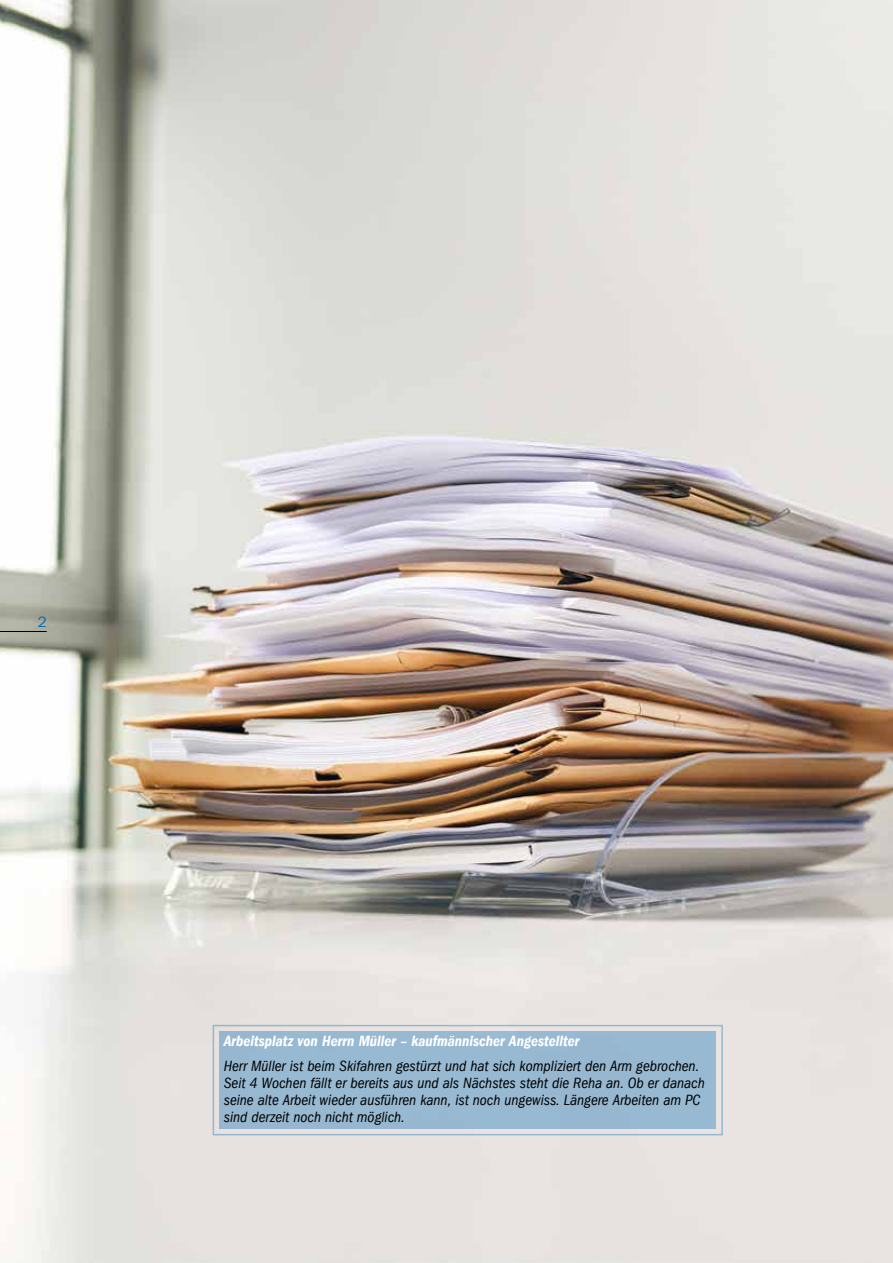
<style>
.page{position:relative;width:893px;height:1263px;background:#fff}
.page>*{position:absolute;margin:0;border:0;box-sizing:border-box;transform-origin:0 0}
.t1{font:italic condensed 15.3px/16.8px "Franklin Gothic LT Com";color:#000}
.t2{font:15.3px "Franklin Gothic LT Com Dm Cn It";color:#fff}
.t3{font:15px "Franklin Gothic LT Com";color:#0069b4}
</style>
<div class="page">
<img style="left:0;top:0;width:893px;height:1263px">
<hr style="left:0;top:631px;width:47px;height:1px;background:#000">
<div style="left:219px;top:1031px;width:497px;height:98px;background:#97b9d1"></div>
<p class="t3" style="left:38px;top:613px;width:10px">2</p>
<p class="t2" style="left:224px;top:1032px;width:357px">Arbeitsplatz von Herrn Müller – kaufmännischer Angestellter</p>
<p class="t1" style="left:224px;top:1058px;width:482px">Herr Müller ist beim Skifahren gestürzt und hat sich kompliziert den Arm gebrochen.<br>Seit 4 Wochen fällt er bereits aus und als Nächstes steht die Reha an. Ob er danach seine alte Arbeit wieder ausführen kann, ist noch ungewiss. Längere Arbeiten am PC sind derzeit noch nicht möglich.</p>
</div>
